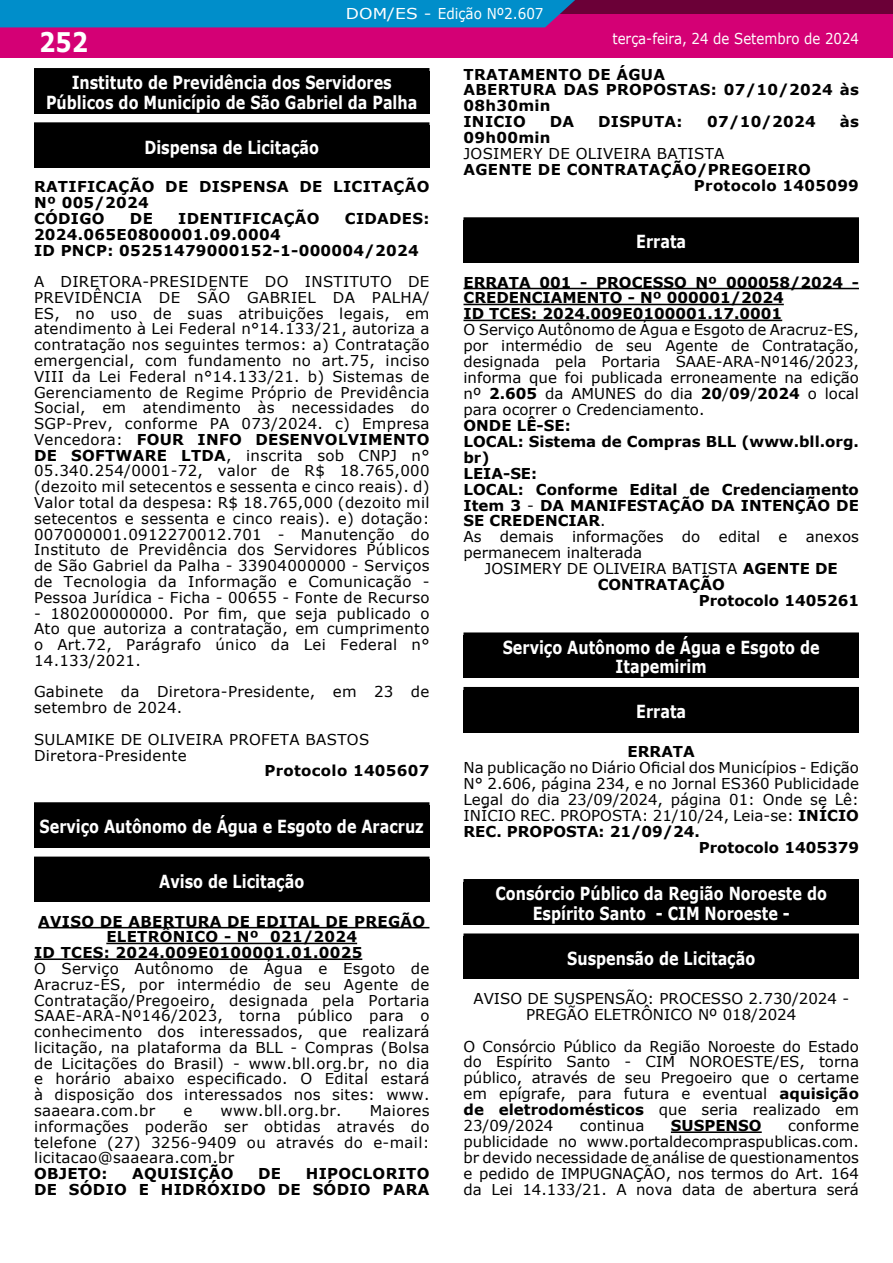
<style>
.page{position:relative;width:893px;height:1263px;background:#fff}
.page>*{position:absolute;margin:0;border:0;box-sizing:border-box;transform-origin:0 0}
.t1{font:700 27px "Verdana";color:#fff;scale:.85 1}
.t2{font:700 18px/19.5px "Verdana";color:#fff;text-align:center;scale:.8 1}
.t3{font:15px/15.8px "Verdana";color:#000;text-align:justify}
.t4{font:700 15px/15.8px "Verdana";letter-spacing:.02em;color:#000}
.t5{font:700 15px/15.9px "Verdana";color:#000}
.t6{font:15px/15.8px "Verdana";letter-spacing:.02em;color:#000}
.t7{font:15px "Verdana";color:#fff;scale:.89 1}
.t8{font:15px "Verdana";color:#fff;scale:1.14 1}
.s1{font-weight:700}
.s2{font-weight:400}
</style>
<div class="page">
<div style="left:0;top:0;width:893px;height:57px;background:#d40075"></div>
<div style="left:0;top:0;width:893px;height:14px;background:#6b0037"></div>
<div style="left:0;top:0;width:575px;height:27px;background:#008eca"></div>
<hr style="left:38px;top:927px;width:391px;height:1px;background:#000">
<hr style="left:106px;top:943px;width:251px;height:1px;background:#000">
<hr style="left:34px;top:958px;width:328px;height:2px;background:#000">
<div style="left:34px;top:71px;width:395px;height:43px;background:#000"></div>
<div style="left:34px;top:68px;width:395px;height:6px;background:#000"></div>
<div style="left:34px;top:125px;width:395px;height:43px;background:#000"></div>
<div style="left:34px;top:122px;width:395px;height:6px;background:#000"></div>
<div style="left:34px;top:805px;width:395px;height:43px;background:#000"></div>
<div style="left:34px;top:802px;width:395px;height:6px;background:#000"></div>
<div style="left:34px;top:859px;width:395px;height:43px;background:#000"></div>
<div style="left:34px;top:856px;width:395px;height:6px;background:#000"></div>
<hr style="left:463px;top:288px;width:396px;height:1px;background:#000">
<hr style="left:463px;top:304px;width:321px;height:1px;background:#000">
<hr style="left:463px;top:320px;width:319px;height:1px;background:#000">
<hr style="left:671px;top:1131px;width:91px;height:2px;background:#000">
<div style="left:463px;top:220px;width:396px;height:43px;background:#000"></div>
<div style="left:463px;top:217px;width:396px;height:6px;background:#000"></div>
<div style="left:463px;top:635px;width:396px;height:43px;background:#000"></div>
<div style="left:463px;top:632px;width:396px;height:6px;background:#000"></div>
<div style="left:463px;top:690px;width:396px;height:42px;background:#000"></div>
<div style="left:463px;top:687px;width:396px;height:6px;background:#000"></div>
<div style="left:463px;top:882px;width:396px;height:42px;background:#000"></div>
<div style="left:463px;top:879px;width:396px;height:6px;background:#000"></div>
<div style="left:463px;top:936px;width:396px;height:43px;background:#000"></div>
<div style="left:463px;top:933px;width:396px;height:6px;background:#000"></div>
<h1 class="t1" style="left:39px;top:23px;width:59px">252</h1>
<p class="t8" style="left:346px;top:3px;width:175px">DOM/ES - Edição Nº2.607</p>
<p class="t7" style="left:612px;top:28px;width:279px">terça-feira, 24 de Setembro de 2024</p>
<p class="t2" style="left:46px;top:73px;width:466px">Instituto de Previdência dos Servidores<br>Públicos do Município de São Gabriel da Palha</p>
<p class="t2" style="left:144px;top:137px;width:220px">Dispensa de Licitação</p>
<p class="t4" style="left:34px;top:179px;width:397px">RATIFICAÇÃO DE DISPENSA DE LICITAÇÃO<br>Nº 005/2024<br>CÓDIGO</p>
<p class="t4" style="left:130px;top:210px;width:24px">DE</p>
<p class="t4" style="left:178px;top:210px;width:143px">IDENTIFICAÇÃO</p>
<p class="t4" style="left:345px;top:210px;width:86px">CIDADES:</p>
<p class="t4" style="left:34px;top:226px;width:386px">2024.065E0800001.09.0004<br>ID PNCP: 05251479000152-1-000004/2024</p>
<p class="t3" style="left:34px;top:274px;width:397px">A DIRETORA-PRESIDENTE DO INSTITUTO DE PREVIDÊNCIA DE SÃO GABRIEL DA PALHA/ ES, no uso de suas atribuições legais, em atendimento à Lei Federal n°14.133/21, autoriza a contratação nos seguintes termos: a) Contratação emergencial, com fundamento no art.75, inciso VIII da Lei Federal n°14.133/21. b) Sistemas de Gerenciamento de Regime Próprio de Previdência Social, em atendimento às necessidades do SGP-Prev, conforme PA 073/2024. c) Empresa Vencedora: <span class="s1">FOUR INFO DESENVOLVIMENTO DE SOFTWARE LTDA</span>, inscrita sob CNPJ n° 05.340.254/0001-72, valor de R$ 18.765,000 (dezoito mil setecentos e sessenta e cinco reais). d)<br>Valor total da despesa: R$ 18.765,000 (dezoito mil setecentos e sessenta e cinco reais). e) dotação:<br>007000001.0912270012.701 - Manutenção do Instituto de Previdência dos Servidores Públicos de São Gabriel da Palha - 33904000000 - Serviços de Tecnologia da Informação e Comunicação - Pessoa Jurídica - Ficha - 00655 - Fonte de Recurso</p>
<p class="t3" style="left:34px;top:605px;width:397px">- 180200000000. Por fim, que seja publicado o Ato que autoriza a contratação, em cumprimento o Art.72, Parágrafo único da Lei Federal n° 14.133/2021.</p>
<p class="t6" style="left:34px;top:684px;width:397px">Gabinete da Diretora-Presidente, em 23 de setembro de 2024.</p>
<p class="t6" style="left:34px;top:731px;width:337px">SULAMIKE DE OLIVEIRA PROFETA BASTOS<br>Diretora-Presidente</p>
<p class="t4" style="left:264px;top:763px;width:167px">Protocolo 1405607</p>
<p class="t2" style="left:40px;top:817px;width:482px">Serviço Autônomo de Água e Esgoto de Aracruz</p>
<p class="t2" style="left:159px;top:871px;width:183px">Aviso de Licitação</p>
<p class="t4" style="left:38px;top:913px;width:389px">AVISO DE ABERTURA DE EDITAL DE PREGÃO</p>
<p class="t4" style="left:106px;top:929px;width:252px">ELETRÔNICO - Nº 021/2024</p>
<p class="t4" style="left:34px;top:944px;width:330px">ID TCES: 2024.009E0100001.01.0025</p>
<p class="t3" style="left:34px;top:960px;width:397px">O Serviço Autônomo de Água e Esgoto de Aracruz-ES, por intermédio de seu Agente de Contratação/Pregoeiro, designada pela Portaria SAAE-ARA-Nº146/2023, torna público para o conhecimento dos interessados, que realizará licitação, na plataforma da BLL - Compras (Bolsa de Licitações do Brasil) - www.bll.org.br, no dia e horário abaixo especificado. O Edital estará à disposição dos interessados nos sites: www. saaeara.com.br</p>
<p class="t3" style="left:183px;top:1102px;width:10px">e</p>
<p class="t6" style="left:221px;top:1102px;width:123px">www.bll.org.br.</p>
<p class="t3" style="left:34px;top:1102px;width:397px;text-indent:336px">Maiores informações poderão ser obtidas através do telefone (27) 3256-9409 ou através do e-mail: licitacao@saaeara.com.br</p>
<p class="t4" style="left:34px;top:1165px;width:75px">OBJETO:</p>
<p class="t4" style="left:132px;top:1165px;width:103px">AQUISIÇÃO</p>
<p class="t4" style="left:258px;top:1165px;width:24px">DE</p>
<p class="t4" style="left:34px;top:1165px;width:397px;text-align:right">HIPOCLORITO<br>DE SÓDIO E HIDRÓXIDO DE SÓDIO PARA</p>
<p class="t4" style="left:463px;top:66px;width:397px">TRATAMENTO DE ÁGUA<br>ABERTURA DAS PROPOSTAS: 07/10/2024 às<br>08h30min<br>INICIO</p>
<p class="t4" style="left:550px;top:114px;width:26px">DA</p>
<p class="t4" style="left:598px;top:114px;width:86px">DISPUTA:</p>
<p class="t4" style="left:707px;top:114px;width:110px">07/10/2024</p>
<p class="t4" style="left:840px;top:114px;width:21px">às</p>
<p class="t4" style="left:463px;top:130px;width:89px">09h00min</p>
<p class="t6" style="left:463px;top:146px;width:263px">JOSIMERY DE OLIVEIRA BATISTA</p>
<p class="t4" style="left:694px;top:161px;width:167px;text-indent:-230px">AGENTE DE CONTRATAÇÃO/PREGOEIRO<br>Protocolo 1405099</p>
<p class="t2" style="left:636px;top:232px;width:64px">Errata</p>
<p class="t5" style="left:463px;top:274px;width:397px">ERRATA 001 - PROCESSO Nº 000058/2024 -<br>CREDENCIAMENTO - Nº 000001/2024<br>ID TCES: 2024.009E0100001.17.0001</p>
<p class="t3" style="left:463px;top:322px;width:397px">O Serviço Autônomo de Água e Esgoto de Aracruz-ES, por intermédio de seu Agente de Contratação, designada pela Portaria SAAE-ARA-Nº146/2023, informa que foi publicada erroneamente na edição nº <span class="s1">2.605</span> da AMUNES do dia <span class="s1">20</span>/<span class="s1">09</span>/<span class="s1">2024</span> o local para ocorrer o Credenciamento.</p>
<p class="t5" style="left:463px;top:417px;width:397px">ONDE LÊ-SE:<br>LOCAL: Sistema de Compras BLL (www.bll.org. br)<br>LEIA-SE:<br>LOCAL: Conforme Edital de Credenciamento<br>Item 3 <span class="s2">-</span> DA MANIFESTAÇÃO DA INTENÇÃO DE<br>SE CREDENCIAR<span class="s2">.<br>As demais informações do edital e anexos permanecem inalterada</span></p>
<p class="t3" style="left:485px;top:561px;width:355px">JOSIMERY DE OLIVEIRA BATISTA <span class="s1">AGENTE DE</span></p>
<p class="t5" style="left:598px;top:576px;width:129px">CONTRATAÇÃO</p>
<p class="t5" style="left:699px;top:592px;width:162px">Protocolo 1405261</p>
<p class="t2" style="left:503px;top:637px;width:398px">Serviço Autônomo de Água e Esgoto de<br>Itapemirim</p>
<p class="t2" style="left:636px;top:701px;width:64px">Errata</p>
<p class="t4" style="left:628px;top:743px;width:69px">ERRATA</p>
<p class="t3" style="left:463px;top:760px;width:397px">Na publicação no Diário Oficial dos Municípios - Edição</p>
<p class="t3" style="left:463px;top:775px;width:397px">N° 2.606, página 234, e no Jornal ES360 Publicidade</p>
<p class="t3" style="left:463px;top:791px;width:397px">Legal do dia 23/09/2024, página 01: Onde se Lê:</p>
<p class="t3" style="left:463px;top:807px;width:397px">INÍCIO REC. PROPOSTA: 21/10/24, Leia-se: <span class="s1">INÍCIO</span></p>
<p class="t5" style="left:463px;top:823px;width:238px">REC. PROPOSTA: 21/09/24.</p>
<p class="t5" style="left:699px;top:839px;width:162px">Protocolo 1405379</p>
<p class="t2" style="left:495px;top:884px;width:416px">Consórcio Público da Região Noroeste do<br>Espírito Santo - CIM Noroeste -</p>
<p class="t2" style="left:567px;top:948px;width:237px">Suspensão de Licitação</p>
<p class="t3" style="left:473px;top:990px;width:377px;text-align:center">AVISO DE SUSPENSÃO: PROCESSO 2.730/2024 -<br>PREGÃO ELETRÔNICO Nº 018/2024</p>
<p class="t3" style="left:463px;top:1038px;width:397px">O Consórcio Público da Região Noroeste do Estado do Espírito Santo - CIM NOROESTE/ES, torna público, através de seu Pregoeiro que o certame em epígrafe, para futura e eventual <span class="s1">aquisição de eletrodomésticos</span> que seria realizado em 23/09/2024</p>
<p class="t3" style="left:463px;top:1117px;width:397px;text-indent:325px">conforme publicidade no www.portaldecompraspublicas.com. br devido necessidade de análise de questionamentos e pedido de IMPUGNAÇÃO, nos termos do Art. 164 da Lei 14.133/21. A nova data de abertura será</p>
<p class="t3" style="left:580px;top:1118px;width:66px">continua</p>
<p class="t5" style="left:671px;top:1117px;width:92px">SUSPENSO</p>
</div>
